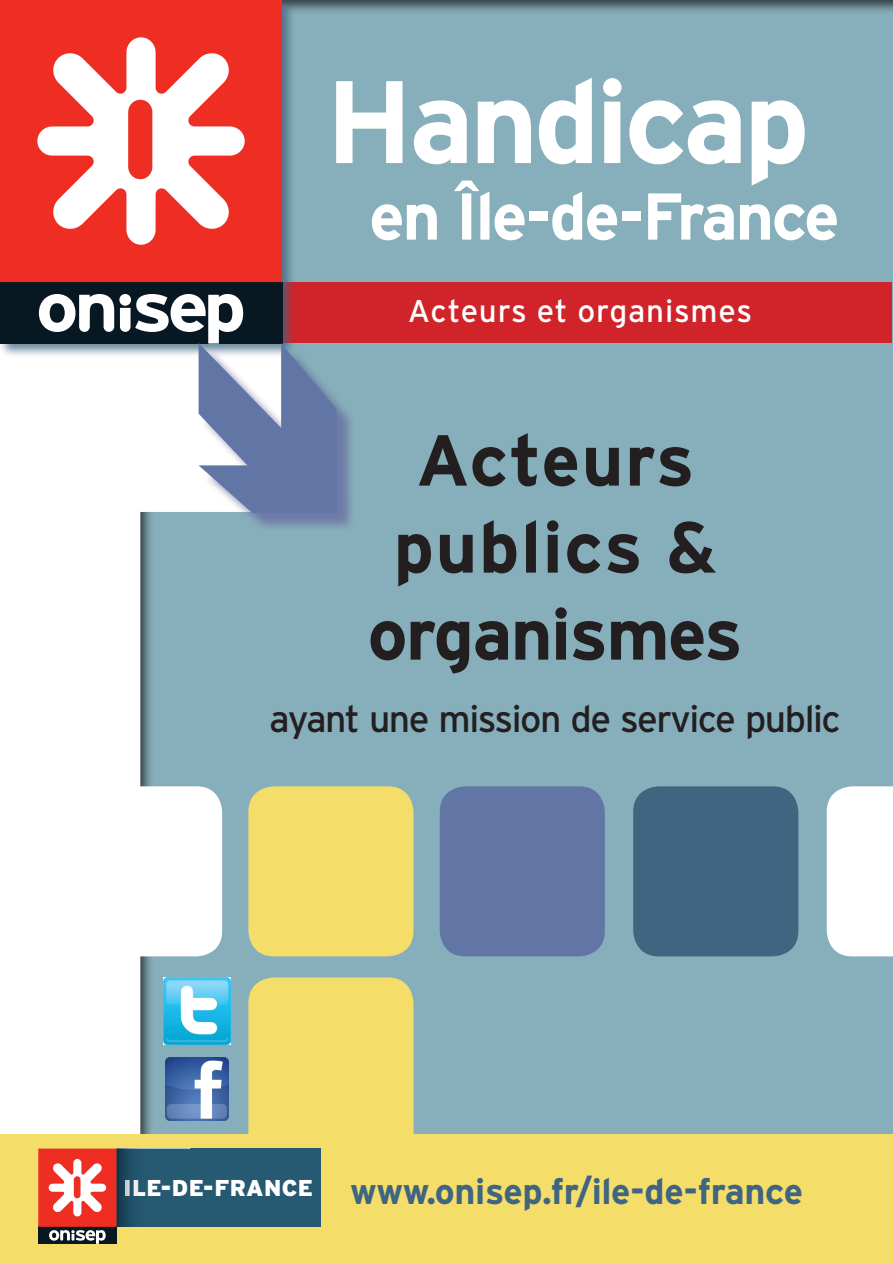
<style>
.page{position:relative;width:893px;height:1263px;background:#fff}
.page>*{position:absolute;margin:0;border:0;box-sizing:border-box;transform-origin:0 0}
.t1{font:700 117px "Interstate";letter-spacing:-.035em;color:#fff}
.t2{font:700 72px "Interstate";letter-spacing:-.025em;color:#231f20}
.t3{font:700 72px "Interstate";letter-spacing:.02em;color:#231f20}
.t4{font:700 72px "Interstate";color:#231f20}
.t5{font:700 66px "Interstate";letter-spacing:-.035em;color:#fff}
.t6{font:37.5px "Interstate";letter-spacing:-.04em;color:#231f20}
.t7{font:700 36px "Interstate";letter-spacing:-.01em;color:#3f6581}
.t8{font:31.5px "Interstate";letter-spacing:.025em;color:#fff}
.t9{font:900 22.95px "Interstate";letter-spacing:.015em;color:#fff}
</style>
<div class="page">
<div style="left:139px;top:0;width:754px;height:1239px;background:#87aebb"></div>
<div style="left:269px;top:283px;width:623px;height:60px;background:#d1232a"></div>
<div style="left:57px;top:786px;width:165px;height:170px;background:#fff;border-radius:26px"></div>
<div style="left:248px;top:977px;width:165px;height:194px;background:#f5dd6a;border-radius:26px"></div>
<div style="left:0;top:1134px;width:893px;height:129px;background:#f5dd6a"></div>
<div style="left:116px;top:1148px;width:205px;height:79px;background:#265a73"></div>
<svg style="left:38px;top:1148px;width:151px;height:96px"></svg>
<div style="left:0;top:0;width:296px;height:357px;background:#3f6581;opacity:.75"></div>
<div style="left:0;top:282px;width:282px;height:61px;background:#071822"></div>
<div style="left:0;top:0;width:282px;height:282px;background:#ee2e22"></div>
<svg style="left:37px;top:37px;width:208px;height:208px"></svg>
<div style="left:248px;top:786px;width:165px;height:170px;background:#f5dd6a;border-radius:26px"></div>
<div style="left:440px;top:786px;width:165px;height:170px;background:#6276a6;border-radius:26px"></div>
<div style="left:633px;top:786px;width:165px;height:170px;background:#3f6581;border-radius:26px"></div>
<div style="left:827px;top:786px;width:66px;height:170px;background:#fff"></div>
<div style="left:201px;top:345px;width:155px;height:185px;background:#676a9f;opacity:.75"></div>
<svg style="left:39px;top:294px;width:298px;height:219px"></svg>
<img style="left:163px;top:977px;width:67px;height:64px">
<img style="left:149px;top:1041px;width:82px;height:93px">
<p class="t1" style="left:326px;top:51px;width:485px">Handicap</p>
<p class="t5" style="left:369px;top:176px;width:472px">en Île-de-France</p>
<p class="t8" style="left:408px;top:292px;width:346px">Acteurs et organismes</p>
<p class="t4" style="left:416px;top:416px;width:280px">Acteurs</p>
<p class="t3" style="left:393px;top:503px;width:325px">publics &amp;</p>
<p class="t2" style="left:368px;top:590px;width:377px">organismes</p>
<p class="t6" style="left:269px;top:696px;width:573px">ayant une mission de service public</p>
<p class="t9" style="left:124px;top:1173px;width:191px">ILE-DE-FRANCE</p>
<p class="t7" style="left:350px;top:1170px;width:454px">www.onisep.fr/ile-de-france</p>
</div>
